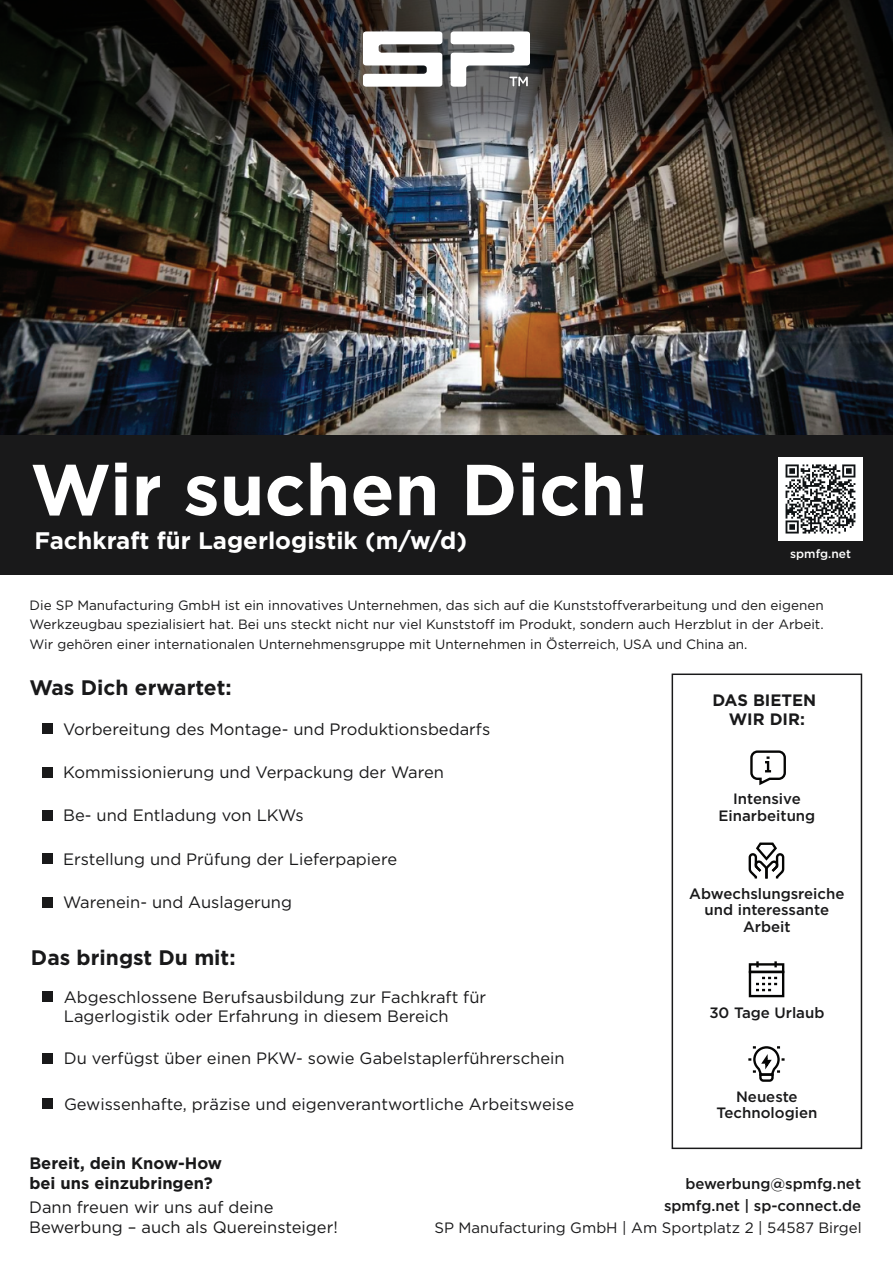
<style>
.page{position:relative;width:893px;height:1263px;background:#fff}
.page>*{position:absolute;margin:0;border:0;box-sizing:border-box;transform-origin:0 0}
.t1{font:700 72px "Gotham Pro";color:#fff}
.t2{font:700 23.85px "Gotham Pro";color:#fff}
.t3{font:700 21px "Gotham Pro";color:#19191a}
.t4{font:16.5px/19.8px "Gotham Pro";color:#19191a}
.t5{font:700 16.5px/19.8px "Gotham Pro";color:#19191a}
.t6{font:500 15px/16.5px "Gotham Pro";color:#19191a;text-align:center}
.t7{font:15px "Gotham Pro";color:#19191a}
.t8{font:13.5px/19.5px "Gotham Pro";color:#19191a;text-align:justify}
.t9{font:500 12px "Gotham Pro";color:#fff}
</style>
<div class="page">
<img style="left:0;top:164px;width:893px;height:271px">
<svg style="left:0;top:0;width:893px;height:164px;background:#322e29"></svg>
<svg style="left:363px;top:31px;width:167px;height:56px"></svg>
<div style="left:0;top:435px;width:893px;height:139px;background:#19191a"></div>
<div style="left:43px;top:723px;width:10px;height:11px;background:#19191a"></div>
<div style="left:43px;top:767px;width:10px;height:11px;background:#19191a"></div>
<div style="left:43px;top:811px;width:10px;height:10px;background:#19191a"></div>
<div style="left:43px;top:854px;width:10px;height:10px;background:#19191a"></div>
<div style="left:43px;top:897px;width:10px;height:10px;background:#19191a"></div>
<div style="left:43px;top:992px;width:10px;height:10px;background:#19191a"></div>
<div style="left:43px;top:1053px;width:10px;height:10px;background:#19191a"></div>
<div style="left:43px;top:1099px;width:10px;height:10px;background:#19191a"></div>
<img style="left:779px;top:457px;width:83px;height:84px">
<div style="left:672px;top:673px;width:190px;height:476px;border:1px solid #19191a"></div>
<svg style="left:748px;top:842px;width:37px;height:37px"></svg>
<svg style="left:748px;top:961px;width:37px;height:37px"></svg>
<svg style="left:748px;top:1046px;width:37px;height:36px"></svg>
<svg style="left:750px;top:750px;width:36px;height:36px"></svg>
<h1 class="t1" style="left:30px;top:448px;width:620px">Wir suchen Dich!</h1>
<h2 class="t2" style="left:35px;top:527px;width:434px">Fachkraft für Lagerlogistik (m/w/d)</h2>
<p class="t9" style="left:790px;top:547px;width:62px">spmfg.net</p>
<p class="t8" style="left:30px;top:595px;width:796px">Die SP Manufacturing GmbH ist ein innovatives Unternehmen, das sich auf die Kunststoffverarbeitung und den eigenen Werkzeugbau spezialisiert hat. Bei uns steckt nicht nur viel Kunststoff im Produkt, sondern auch Herzblut in der Arbeit.<br>Wir gehören einer internationalen Unternehmensgruppe mit Unternehmen in Österreich, USA und China an.</p>
<p class="t3" style="left:29px;top:676px;width:204px">Was Dich erwartet:</p>
<p class="t4" style="left:63px;top:719px;width:429px">Vorbereitung des Montage- und Produktionsbedarfs</p>
<p class="t4" style="left:63px;top:762px;width:382px">Kommissionierung und Verpackung der Waren</p>
<p class="t4" style="left:63px;top:806px;width:242px">Be- und Entladung von LKWs</p>
<p class="t4" style="left:63px;top:849px;width:335px">Erstellung und Prüfung der Lieferpapiere</p>
<p class="t4" style="left:63px;top:892px;width:230px">Warenein- und Auslagerung</p>
<p class="t3" style="left:31px;top:945px;width:206px">Das bringst Du mit:</p>
<p class="t4" style="left:64px;top:987px;width:424px">Abgeschlossene Berufsausbildung zur Fachkraft für<br>Lagerlogistik oder Erfahrung in diesem Bereich</p>
<p class="t4" style="left:64px;top:1048px;width:502px">Du verfügst über einen PKW- sowie Gabelstaplerführerschein</p>
<p class="t4" style="left:64px;top:1094px;width:512px">Gewissenhafte, präzise und eigenverantwortliche Arbeitsweise</p>
<p class="t5" style="left:29px;top:1153px;width:194px">Bereit, dein Know-How bei uns einzubringen?</p>
<p class="t5" style="left:712px;top:689px;width:105px;text-align:center">DAS BIETEN<br>WIR DIR:</p>
<p class="t6" style="left:718px;top:790px;width:98px">Intensive<br>Einarbeitung</p>
<p class="t6" style="left:689px;top:885px;width:157px">Abwechslungsreiche und interessante<br>Arbeit</p>
<p class="t6" style="left:709px;top:1004px;width:117px">30 Tage Urlaub</p>
<p class="t6" style="left:716px;top:1088px;width:102px">Neueste<br>Technologien</p>
<p class="t6" style="left:685px;top:1175px;width:177px">bewerbung@spmfg.net</p>
<p class="t4" style="left:29px;top:1197px;width:310px">Dann freuen wir uns auf deine<br>Bewerbung – auch als Quereinsteiger!</p>
<p class="t6" style="left:664px;top:1197px;width:199px">spmfg.net | sp-connect.de</p>
<p class="t7" style="left:434px;top:1219px;width:429px">SP Manufacturing GmbH | Am Sportplatz 2 | 54587 Birgel</p>
</div>
